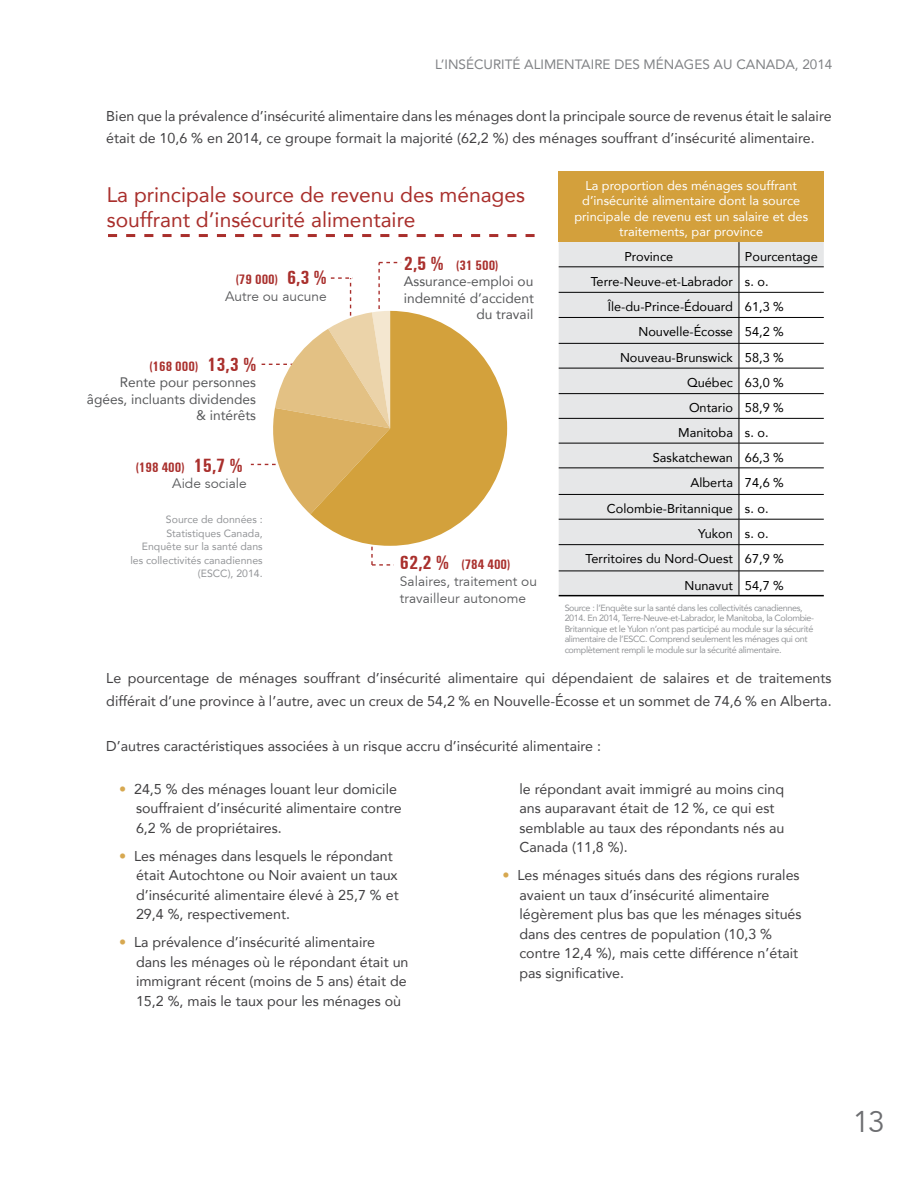
<style>
.page{position:relative;width:918px;height:1188px;background:#fff}
.page>*{position:absolute;margin:0;border:0;box-sizing:border-box;transform-origin:0 0}
.t1{font:30px "Avenir";color:#6d6e71}
.t2{font:21px/25.2px "Avenir";color:#a92f2c}
.t3{font:14.25px/19.5px "Avenir";color:#414042}
.t4{font:13.8px/16.5px "Avenir";color:#58595b;text-align:right}
.t5{font:13.8px/16.5px "Avenir";color:#58595b}
.t6{font:700 condensed 13.8px "Univers";color:#a92f2c}
.t7{font:13.5px "Avenir";color:#808285}
.t8{font:12.75px "Avenir";color:#000}
.t9{font:12.75px/15.3px "Avenir";color:#fff;text-align:center}
.t10{font:10.5px/13.5px "Avenir";color:#939598;text-align:right}
.t11{font:9px/10.5px "Avenir";letter-spacing:-.04em;color:#939598}
.s1{font-size:19.35px}
.s2{color:#d7a850}
</style>
<div class="page">
<svg style="left:108px;top:234px;width:427px;height:3px"></svg>
<svg style="left:251px;top:262px;width:150px;height:304px"></svg>
<svg style="left:310px;top:311px;width:197px;height:235px;fill:#d3a13c"></svg>
<div style="left:559px;top:171px;width:265px;height:71px;background:#d3a03c"></div>
<svg style="left:559px;top:242px;width:265px;height:353px;fill:#e6e7e8"></svg>
<hr style="left:559px;top:595px;width:180px;height:1px;background:#000">
<hr style="left:739px;top:595px;width:85px;height:1px;background:#000">
<hr style="left:559px;top:343px;width:180px;height:1px;background:#000">
<hr style="left:739px;top:343px;width:85px;height:1px;background:#000">
<hr style="left:559px;top:368px;width:180px;height:1px;background:#000">
<hr style="left:739px;top:368px;width:85px;height:1px;background:#000">
<hr style="left:559px;top:393px;width:180px;height:1px;background:#000">
<hr style="left:739px;top:393px;width:85px;height:1px;background:#000">
<hr style="left:559px;top:418px;width:180px;height:1px;background:#000">
<hr style="left:739px;top:418px;width:85px;height:1px;background:#000">
<hr style="left:559px;top:443px;width:180px;height:1px;background:#000">
<hr style="left:739px;top:443px;width:85px;height:1px;background:#000">
<hr style="left:559px;top:468px;width:180px;height:1px;background:#000">
<hr style="left:739px;top:468px;width:85px;height:1px;background:#000">
<hr style="left:559px;top:494px;width:180px;height:1px;background:#000">
<hr style="left:739px;top:494px;width:85px;height:1px;background:#000">
<hr style="left:559px;top:519px;width:180px;height:1px;background:#000">
<hr style="left:739px;top:519px;width:85px;height:1px;background:#000">
<hr style="left:559px;top:544px;width:180px;height:1px;background:#000">
<hr style="left:739px;top:544px;width:85px;height:1px;background:#000">
<hr style="left:559px;top:571px;width:180px;height:1px;background:#000">
<hr style="left:739px;top:571px;width:85px;height:1px;background:#000">
<hr style="left:559px;top:267px;width:180px;height:1px;background:#000">
<hr style="left:739px;top:267px;width:85px;height:1px;background:#000">
<hr style="left:559px;top:292px;width:180px;height:1px;background:#000">
<hr style="left:739px;top:292px;width:85px;height:1px;background:#000">
<hr style="left:559px;top:317px;width:180px;height:1px;background:#000">
<hr style="left:739px;top:317px;width:85px;height:1px;background:#000">
<svg style="left:739px;top:242px;width:1px;height:353px"></svg>
<p class="t7" style="left:435px;top:53px;width:399px">L’INSÉCURITÉ ALIMENTAIRE DES MÉNAGES AU CANADA, 2014</p>
<p class="t3" style="left:106px;top:104px;width:727px;line-height:22.5px">Bien que la prévalence d’insécurité alimentaire dans les ménages dont la principale source de revenus était le salaire était de 10,6 % en 2014, ce groupe formait la majorité (62,2 %) des ménages souffrant d’insécurité alimentaire.</p>
<h2 class="t2" style="left:107px;top:181px;width:420px">La principale source de revenu des ménages souffrant d’insécurité alimentaire</h2>
<p class="t6" style="left:236px;top:271px;width:92px">(79 000) <span class="s1">6,3 %</span></p>
<p class="t5" style="left:225px;top:288px;width:103px">Autre ou aucune</p>
<p class="t6" style="left:149px;top:358px;width:108px">(168 000) <span class="s1">13,3 %</span></p>
<p class="t4" style="left:87px;top:374px;width:171px">Rente pour personnes âgées, incluants dividendes &amp; intérêts</p>
<p class="t6" style="left:136px;top:459px;width:108px">(198 400) <span class="s1">15,7 %</span></p>
<p class="t5" style="left:172px;top:476px;width:76px">Aide sociale</p>
<p class="t10" style="left:130px;top:513px;width:134px">Source de données :<br>Statistiques Canada,<br>Enquête sur la santé dans les collectivités canadiennes (ESCC), 2014.</p>
<p class="t6" style="left:404px;top:257px;width:96px"><span class="s1">2,5 %</span> (31 500)</p>
<p class="t4" style="left:404px;top:273px;width:132px">Assurance-emploi ou indemnité d’accident du travail</p>
<p class="t6" style="left:400px;top:557px;width:112px"><span class="s1">62,2 %</span> (784 400)</p>
<p class="t5" style="left:400px;top:573px;width:139px">Salaires, traitement ou travailleur autonome</p>
<p class="t9" style="left:574px;top:178px;width:235px">La proportion des ménages souffrant d’insécurité alimentaire dont la source principale de revenu est un salaire et des traitements, par province</p>
<p class="t8" style="left:624px;top:246px;width:50px">Province</p>
<p class="t8" style="left:745px;top:246px;width:74px">Pourcentage</p>
<p class="t8" style="left:591px;top:271px;width:179px">Terre-Neuve-et-Labrador s. o.</p>
<p class="t8" style="left:608px;top:296px;width:178px">Île-du-Prince-Édouard 61,3 %</p>
<p class="t8" style="left:638px;top:322px;width:147px">Nouvelle-Écosse 54,2 %</p>
<p class="t8" style="left:620px;top:347px;width:165px">Nouveau-Brunswick 58,3 %</p>
<p class="t8" style="left:687px;top:372px;width:98px">Québec 63,0 %</p>
<p class="t8" style="left:689px;top:398px;width:96px">Ontario 58,9 %</p>
<p class="t8" style="left:678px;top:422px;width:92px">Manitoba s. o.</p>
<p class="t8" style="left:653px;top:447px;width:133px">Saskatchewan 66,3 %</p>
<p class="t8" style="left:690px;top:472px;width:95px">Alberta 74,6 %</p>
<p class="t8" style="left:607px;top:499px;width:163px">Colombie-Britannique s. o.</p>
<p class="t8" style="left:698px;top:523px;width:72px">Yukon s. o.</p>
<p class="t8" style="left:586px;top:549px;width:200px">Territoires du Nord-Ouest 67,9 %</p>
<p class="t8" style="left:685px;top:575px;width:101px">Nunavut 54,7 %</p>
<p class="t11" style="left:565px;top:602px;width:251px">Source : l’Enquête sur la santé dans les collectivités canadiennes, 2014. En 2014, Terre-Neuve-et-Labrador, le Manitoba, la Colombie-Britannique et le Yulon n’ont pas participé au module sur la sécurité alimentaire de l’ESCC. Comprend seulement les ménages qui ont complètement rempli le module sur la sécurité alimentaire.</p>
<p class="t3" style="left:106px;top:666px;width:727px;line-height:22.5px">Le pourcentage de ménages souffrant d’insécurité alimentaire qui dépendaient de salaires et de traitements différait d’une province à l’autre, avec un creux de 54,2 % en Nouvelle-Écosse et un sommet de 74,6 % en Alberta.</p>
<p class="t3" style="left:106px;top:735px;width:496px">D’autres caractéristiques associées à un risque accru d’insécurité alimentaire :</p>
<p class="t3" style="left:136px;top:779px;width:267px;text-indent:-17px"><span class="s2">•</span> 24,5 % des ménages louant leur domicile souffraient d’insécurité alimentaire contre<br>6,2 % de propriétaires.</p>
<p class="t3" style="left:136px;top:846px;width:264px;text-indent:-17px"><span class="s2">•</span> Les ménages dans lesquels le répondant était Autochtone ou Noir avaient un taux d’insécurité alimentaire élevé à 25,7 % et 29,4 %, respectivement.</p>
<p class="t3" style="left:136px;top:932px;width:274px;text-indent:-17px"><span class="s2">•</span> La prévalence d’insécurité alimentaire dans les ménages où le répondant était un immigrant récent (moins de 5 ans) était de 15,2 %, mais le taux pour les ménages où</p>
<p class="t3" style="left:519px;top:778px;width:267px">le répondant avait immigré au moins cinq ans auparavant était de 12 %, ce qui est semblable au taux des répondants nés au Canada (11,8 %).</p>
<p class="t3" style="left:519px;top:865px;width:284px;text-indent:-17px"><span class="s2">•</span> Les ménages situés dans des régions rurales avaient un taux d’insécurité alimentaire légèrement plus bas que les ménages situés dans des centres de population (10,3 % contre 12,4 %), mais cette différence n’était pas significative.</p>
<h1 class="t1" style="left:853px;top:1105px;width:33px">13</h1>
</div>
